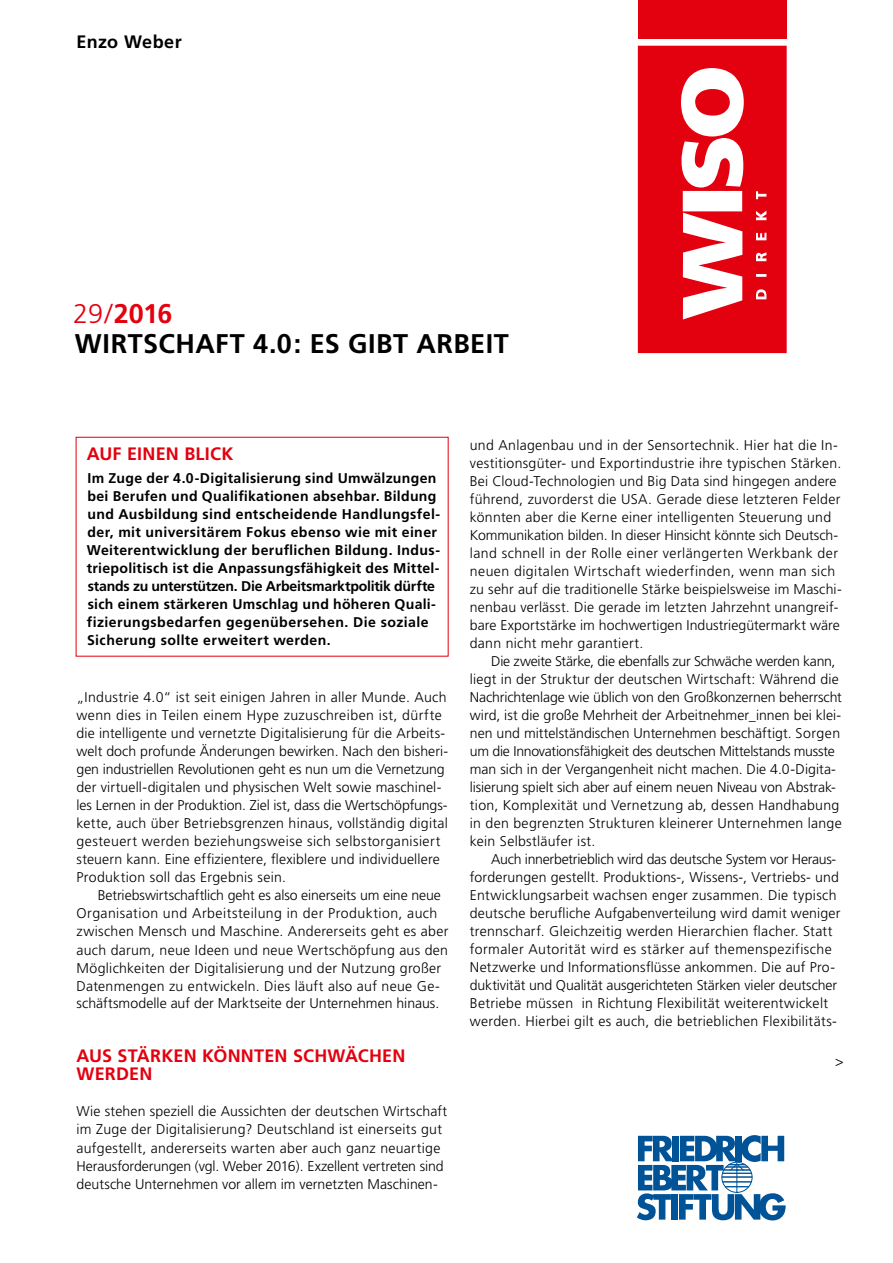
<style>
.page{position:relative;width:893px;height:1263px;background:#fff}
.page>*{position:absolute;margin:0;border:0;box-sizing:border-box;transform-origin:0 0}
.t1{font:700 27px/30px "Frutiger";letter-spacing:.015em;color:#000}
.t2{font:700 18px/18px "Frutiger";letter-spacing:.01em;color:#e3000f}
.t3{font:700 18px "Frutiger";letter-spacing:.02em;color:#000}
.t4{font:300 14.1px/18px "Frutiger";letter-spacing:.015em;color:#000}
.t5{font:700 14.1px/18px "Frutiger";letter-spacing:.025em;color:#000}
.s1{font-weight:300;color:#e3000f}
.s2{color:#e3000f}
</style>
<div class="page">
<svg style="left:637px;top:1135px;width:149px;height:85px"></svg>
<div style="left:638px;top:0;width:149px;height:39px;background:#e3000f"></div>
<svg style="left:638px;top:46px;width:149px;height:307px;fill:#e3000f"></svg>
<svg style="left:756px;top:191px;width:10px;height:108px"></svg>
<p class="t3" style="left:77px;top:31px;width:107px">Enzo Weber</p>
<h1 class="t1" style="left:73px;top:298px;width:437px"><span class="s1">29/</span><span class="s2">2016<br></span>WIRTSCHAFT 4.0: ES GIBT ARBEIT</h1>
<p class="t2" style="left:87px;top:445px;width:148px">AUF EINEN BLICK</p>
<p class="t5" style="left:87px;top:469px;width:355px">Im Zuge der 4.0-Digitalisierung sind Umwälzungen bei Berufen und Qualifikationen absehbar. Bildung und Ausbildung sind entscheidende Handlungsfel&shy;der, mit universitärem Fokus ebenso wie mit einer Weiterentwicklung der beruflichen Bildung. Indus&shy;triepolitisch ist die Anpassungsfähigkeit des Mittel&shy;stands zu unterstützen. Die Arbeitsmarktpolitik dürfte sich einem stärkeren Umschlag und höheren Quali&shy;fizierungsbedarfen gegenübersehen. Die soziale Sicherung sollte erweitert werden.</p>
<p class="t4" style="left:77px;top:688px;width:373px">„Industrie 4.0“ ist seit einigen Jahren in aller Munde. Auch wenn dies in Teilen einem Hype zuzuschreiben ist, dürfte die intelligente und vernetzte Digitalisierung für die Arbeits&shy;welt doch profunde Änderungen bewirken. Nach den bisheri&shy;gen industriellen Revolutionen geht es nun um die Vernetzung der virtuell-digitalen und physischen Welt sowie maschinel&shy;les Lernen in der Produktion. Ziel ist, dass die Wertschöpfungs&shy;kette, auch über Betriebsgrenzen hinaus, vollständig digital gesteuert werden beziehungsweise sich selbstorganisiert steuern kann. Eine effizientere, flexiblere und individuellere Produktion soll das Ergebnis sein.</p>
<p class="t4" style="left:77px;top:886px;width:374px;text-indent:21px">Betriebswirtschaftlich geht es also einerseits um eine neue Organisation und Arbeitsteilung in der Produktion, auch zwischen Mensch und Maschine. Andererseits geht es aber auch darum, neue Ideen und neue Wertschöpfung aus den Möglichkeiten der Digitalisierung und der Nutzung großer Datenmengen zu entwickeln. Dies läuft also auf neue Ge&shy;schäftsmodelle auf der Marktseite der Unternehmen hinaus.</p>
<p class="t2" style="left:77px;top:1047px;width:330px">AUS STÄRKEN KÖNNTEN SCHWÄCHEN<br>WERDEN</p>
<p class="t4" style="left:77px;top:1102px;width:372px">Wie stehen speziell die Aussichten der deutschen Wirtschaft im Zuge der Digitalisierung? Deutschland ist einerseits gut aufgestellt, andererseits warten aber auch ganz neuartige Herausforderungen (vgl. Weber 2016). Exzellent vertreten sind deutsche Unternehmen vor allem im vernetzten Maschinen-</p>
<p class="t4" style="left:470px;top:436px;width:373px">und Anlagenbau und in der Sensortechnik. Hier hat die In&shy;vestitionsgüter- und Exportindustrie ihre typischen Stärken.<br>Bei Cloud-Technologien und Big Data sind hingegen andere führend, zuvorderst die USA. Gerade diese letzteren Felder könnten aber die Kerne einer intelligenten Steuerung und Kommunikation bilden. In dieser Hinsicht könnte sich Deutsch&shy;land schnell in der Rolle einer verlängerten Werkbank der neuen digitalen Wirtschaft wiederfinden, wenn man sich zu sehr auf die traditionelle Stärke beispielsweise im Maschi&shy;nenbau verlässt. Die gerade im letzten Jahrzehnt unangreif&shy;bare Exportstärke im hochwertigen Industriegütermarkt wäre dann nicht mehr garantiert.</p>
<p class="t4" style="left:470px;top:652px;width:374px;text-indent:21px">Die zweite Stärke, die ebenfalls zur Schwäche werden kann, liegt in der Struktur der deutschen Wirtschaft: Während die Nachrichtenlage wie üblich von den Großkonzernen beherrscht wird, ist die große Mehrheit der Arbeitnehmer_innen bei klei&shy;nen und mittelständischen Unternehmen beschäftigt. Sorgen um die Innovationsfähigkeit des deutschen Mittelstands musste man sich in der Vergangenheit nicht machen. Die 4.0-Digita&shy;lisierung spielt sich aber auf einem neuen Niveau von Abstrak&shy;tion, Komplexität und Vernetzung ab, dessen Handhabung in den begrenzten Strukturen kleinerer Unternehmen lange kein Selbstläufer ist.</p>
<p class="t4" style="left:470px;top:850px;width:372px;text-indent:21px">Auch innerbetrieblich wird das deutsche System vor Heraus&shy;forderungen gestellt. Produktions-, Wissens-, Vertriebs- und Entwicklungsarbeit wachsen enger zusammen. Die typisch deutsche berufliche Aufgabenverteilung wird damit weniger trennscharf. Gleichzeitig werden Hierarchien flacher. Statt formaler Autorität wird es stärker auf themenspezifische Netzwerke und Informationsflüsse ankommen. Die auf Pro&shy;duktivität und Qualität ausgerichteten Stärken vieler deutscher Betriebe müssen in Richtung Flexibilität weiterentwickelt werden. Hierbei gilt es auch, die betrieblichen Flexibilitäts-</p>
<p class="t4" style="left:835px;top:1052px;width:10px">&gt;</p>
</div>
